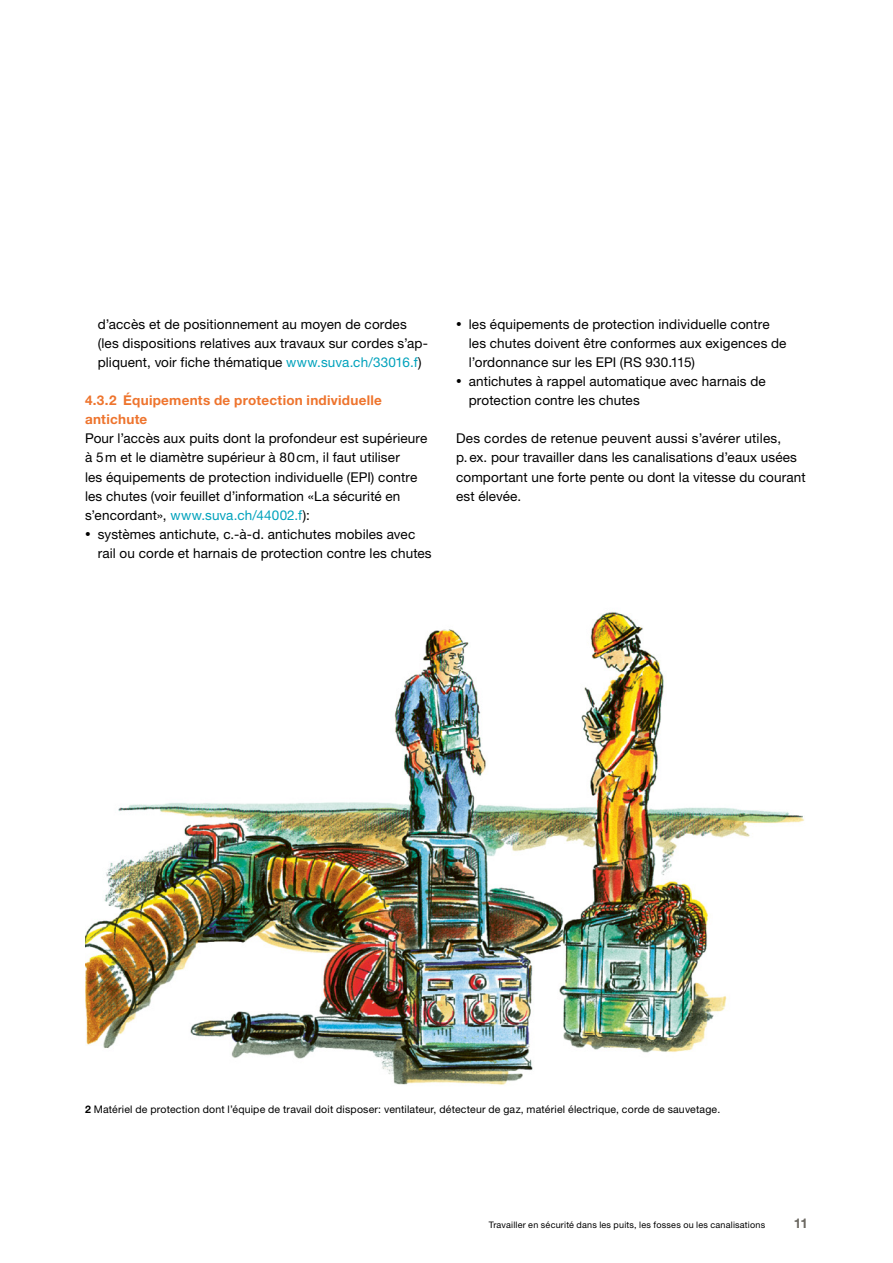
<style>
.page{position:relative;width:893px;height:1263px;background:#fff}
.page>*{position:absolute;margin:0;border:0;box-sizing:border-box;transform-origin:0 0}
.t1{font:13.5px/19.2px "Helvetica Neue LT Std";letter-spacing:.01em;color:#000}
.t2{font:700 13.5px/19.2px "Helvetica Neue LT Std";letter-spacing:.02em;color:#ee742d}
.t3{font:700 13.5px "Helvetica Neue LT Std";color:#6d6a63}
.t4{font:10.5px "Helvetica Neue LT Std";letter-spacing:.015em;color:#000}
.t5{font:9px "Helvetica Neue LT Std";letter-spacing:.025em;color:#000}
.s1{color:#00a2bc}
.s2{font-size:11.25px}
.s3{font-weight:700}
</style>
<div class="page">
<img style="left:85px;top:612px;width:719px;height:473px">
<p class="t1" style="left:98px;top:314px;width:332px">d’accès et de positionnement au moyen de cordes (les dispositions relatives aux travaux sur cordes s’ap&shy;pliquent, voir fiche thématique <span class="s1">www.suva.ch/33016.f</span>)</p>
<p class="t2" style="left:85px;top:390px;width:298px">4.3.2 Équipements de protection individuelle antichute</p>
<p class="t1" style="left:85px;top:429px;width:344px">Pour l’accès aux puits dont la profondeur est supérieure à 5m et le diamètre supérieur à 80cm, il faut utiliser<br>les équipements de protection individuelle (EPI) contre les chutes (voir feuillet d’information «La sécurité en s’encordant», <span class="s1">www.suva.ch/44002.f</span>):</p>
<p class="t1" style="left:98px;top:524px;width:335px;text-indent:-13px"><span class="s2">•</span> systèmes antichute, c.-à-d. antichutes mobiles avec rail ou corde et harnais de protection contre les chutes</p>
<p class="t1" style="left:469px;top:314px;width:319px;text-indent:-13px"><span class="s2">•</span> les équipements de protection individuelle contre les chutes doivent être conformes aux exigences de l’ordonnance sur les EPI (RS 930.115)</p>
<p class="t1" style="left:469px;top:371px;width:298px;text-indent:-13px"><span class="s2">•</span> antichutes à rappel automatique avec harnais de protection contre les chutes</p>
<p class="t1" style="left:456px;top:429px;width:351px">Des cordes de retenue peuvent aussi s’avérer utiles, p.ex. pour travailler dans les canalisations d’eaux usées comportant une forte pente ou dont la vitesse du courant est élevée.</p>
<p class="t4" style="left:85px;top:1103px;width:637px"><span class="s3">2</span> Matériel de protection dont l’équipe de travail doit disposer: ventilateur, détecteur de gaz, matériel électrique, corde de sauvetage.</p>
<p class="t5" style="left:489px;top:1219px;width:278px">Travailler en sécurité dans les puits, les fosses ou les canalisations</p>
<p class="t3" style="left:794px;top:1215px;width:16px">11</p>
</div>
